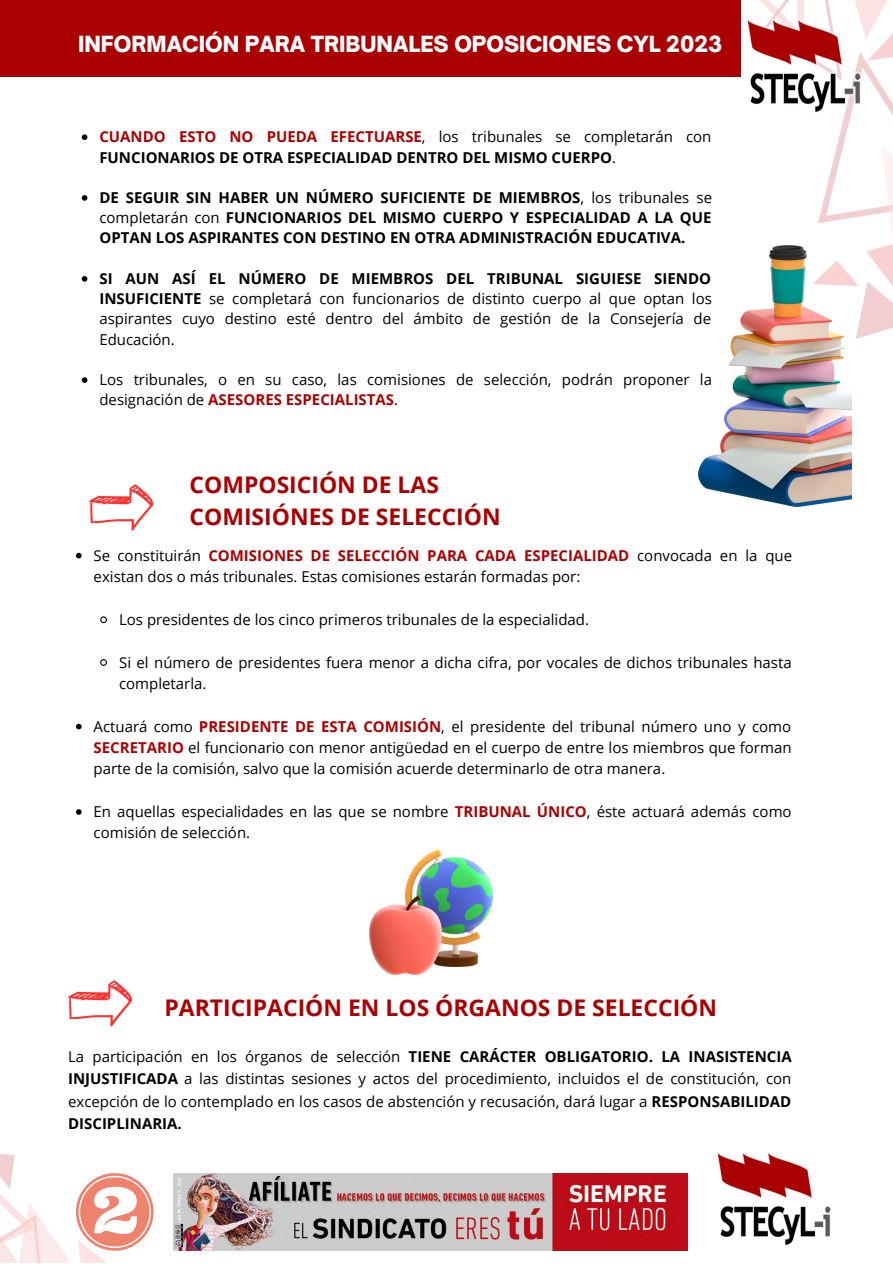
<style>
.page{position:relative;width:893px;height:1264px;background:#fff}
.page>*{position:absolute;margin:0;border:0;box-sizing:border-box;transform-origin:0 0}
.t1{font:700 22.95px "Open Sans";color:#aa0202}
.t2{font:900 21.3px "Open Sauce One";color:#fff}
.t3{font:15px/21.3px "Open Sans";color:#000}
.t4{font:700 15px/20.2px "Open Sans";color:#000}
.s1{color:#aa0202}
.s2{font-weight:400}
.s3{font-weight:700}
.s4{font-weight:700;color:#aa0202}
</style>
<div class="page">
<svg style="left:660px;top:0;width:232px;height:339px"></svg>
<div style="left:0;top:0;width:741px;height:76px;background:#aa0202"></div>
<img style="left:737px;top:15px;width:136px;height:103px">
<img style="left:173px;top:1173px;width:514px;height:77px">
<svg style="left:0;top:1154px;width:153px;height:108px"></svg>
<img style="left:717px;top:1153px;width:114px;height:93px">
<svg style="left:89px;top:484px;width:64px;height:46px"></svg>
<svg style="left:68px;top:980px;width:64px;height:46px"></svg>
<img style="left:698px;top:246px;width:153px;height:261px">
<img style="left:405px;top:849px;width:87px;height:117px">
<img style="left:369px;top:895px;width:72px;height:79px">
<svg style="left:82px;top:134px;width:5px;height:6px"></svg>
<svg style="left:82px;top:195px;width:5px;height:6px"></svg>
<svg style="left:82px;top:276px;width:5px;height:6px"></svg>
<svg style="left:82px;top:377px;width:5px;height:6px"></svg>
<svg style="left:76px;top:553px;width:6px;height:5px"></svg>
<svg style="left:100px;top:616px;width:7px;height:8px"></svg>
<svg style="left:100px;top:659px;width:7px;height:7px"></svg>
<svg style="left:76px;top:723px;width:6px;height:6px"></svg>
<svg style="left:76px;top:809px;width:6px;height:5px"></svg>
<p class="t2" style="left:78px;top:30px;width:645px">INFORMACIÓN PARA TRIBUNALES OPOSICIONES CYL 2023</p>
<p class="t4" style="left:99px;top:126px;width:613px"><span class="s1">CUANDO ESTO NO PUEDA EFECTUARSE</span><span class="s2">, los tribunales se completarán con<br></span>FUNCIONARIOS DE OTRA ESPECIALIDAD DENTRO DEL MISMO CUERPO<span class="s2">.</span></p>
<p class="t4" style="left:99px;top:187px;width:614px;text-align:justify">DE SEGUIR SIN HABER UN NÚMERO SUFICIENTE DE MIEMBROS<span class="s2">, los tribunales se completarán con</span> FUNCIONARIOS DEL MISMO CUERPO Y ESPECIALIDAD A LA QUE OPTAN LOS ASPIRANTES CON DESTINO EN OTRA ADMINISTRACIÓN EDUCATIVA.</p>
<p class="t3" style="left:99px;top:268px;width:614px;line-height:20.2px;text-align:justify"><span class="s3">SI AUN ASÍ EL NÚMERO DE MIEMBROS DEL TRIBUNAL SIGUIESE SIENDO INSUFICIENTE</span> se completará con funcionarios de distinto cuerpo al que optan los aspirantes cuyo destino esté dentro del ámbito de gestión de la Consejería de Educación.</p>
<p class="t3" style="left:99px;top:369px;width:614px;line-height:20.2px">Los tribunales, o en su caso, las comisiones de selección, podrán proponer la designación de <span class="s4">ASESORES ESPECIALISTAS</span>.</p>
<p class="t1" style="left:189px;top:468px;width:251px">COMPOSICIÓN DE LAS</p>
<p class="t1" style="left:189px;top:500px;width:312px">COMISIÓNES DE SELECCIÓN</p>
<p class="t3" style="left:94px;top:544px;width:700px">Se constituirán <span class="s4">COMISIONES DE SELECCIÓN PARA CADA ESPECIALIDAD</span> convocada en la que existan dos o más tribunales. Estas comisiones estarán formadas por:</p>
<p class="t3" style="left:119px;top:608px;width:471px">Los presidentes de los cinco primeros tribunales de la especialidad.</p>
<p class="t3" style="left:119px;top:651px;width:674px">Si el número de presidentes fuera menor a dicha cifra, por vocales de dichos tribunales hasta completarla.</p>
<p class="t3" style="left:94px;top:715px;width:699px;text-align:justify">Actuará como <span class="s4">PRESIDENTE DE ESTA COMISIÓN</span>, el presidente del tribunal número uno y como <span class="s4">SECRETARIO</span> el funcionario con menor antigüedad en el cuerpo de entre los miembros que forman parte de la comisión, salvo que la comisión acuerde determinarlo de otra manera.</p>
<p class="t3" style="left:94px;top:800px;width:699px">En aquellas especialidades en las que se nombre <span class="s4">TRIBUNAL ÚNICO</span>, éste actuará además como comisión de selección.</p>
<p class="t1" style="left:164px;top:991px;width:554px">PARTICIPACIÓN EN LOS ÓRGANOS DE SELECCIÓN</p>
<p class="t3" style="left:68px;top:1044px;width:725px;line-height:22.5px;text-align:justify">La participación en los órganos de selección <span class="s3">TIENE CARÁCTER OBLIGATORIO. LA INASISTENCIA INJUSTIFICADA</span> a las distintas sesiones y actos del procedimiento, incluidos el de constitución, con excepción de lo contemplado en los casos de abstención y recusación, dará lugar a <span class="s3">RESPONSABILIDAD DISCIPLINARIA.</span></p>
</div>
